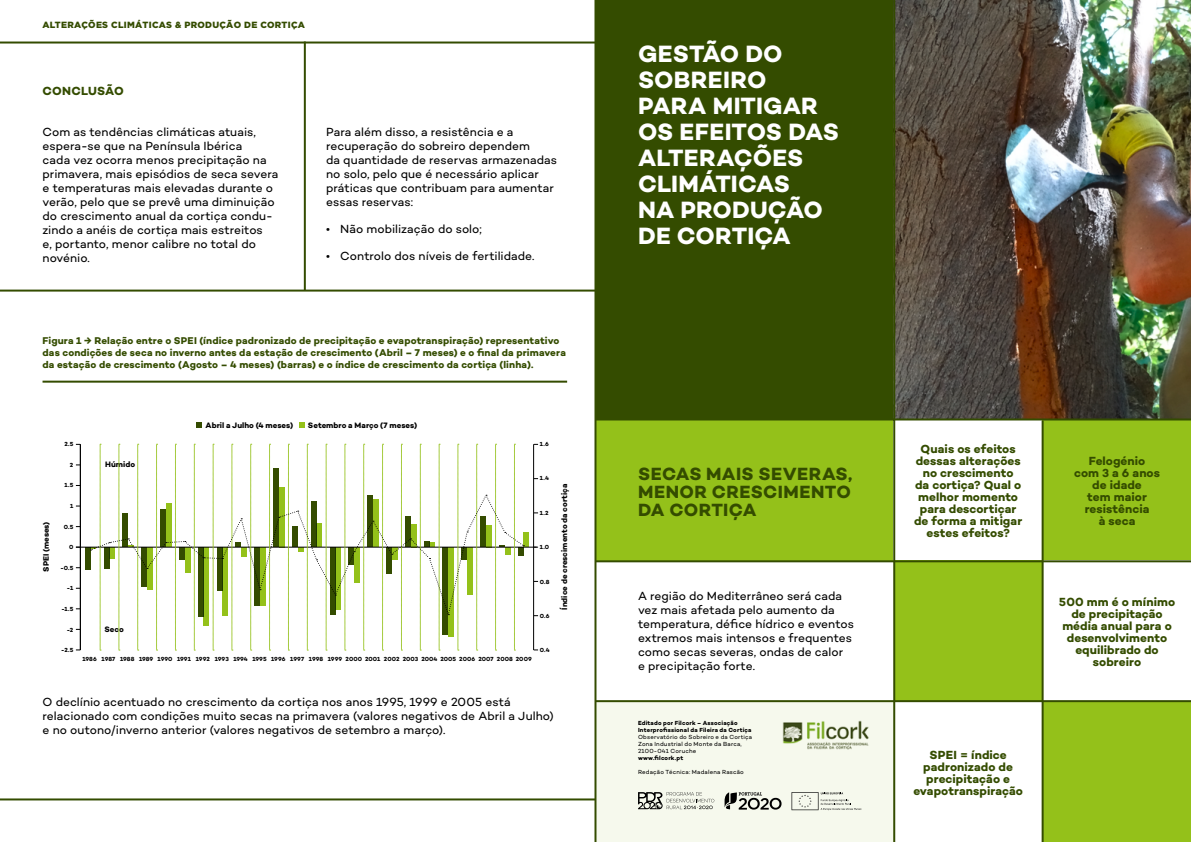
<style>
.page{position:relative;width:1191px;height:842px;background:#fff}
.page>*{position:absolute;margin:0;border:0;box-sizing:border-box;transform-origin:0 0}
.t1{font:700 24px/26px "Campton";letter-spacing:.005em;color:#fff}
.t2{font:700 18px/18px "Campton";letter-spacing:.02em;color:#344c00;text-align:justify}
.t3{font:12px/14px "Campton";color:#000}
.t4{font:700 12px/12px "Campton";letter-spacing:.005em;color:#344c00;text-align:center}
.t5{font:700 10px/12px "Campton";letter-spacing:.01em;color:#344c00}
.t6{font:900 9px "Gotham";letter-spacing:.03em;color:#344c00}
.t7{font:700 8px "Campton";color:#000}
.t8{font:700 6px/7px "Campton";letter-spacing:.015em;color:#000}
.t9{font:6px/7px "Campton";letter-spacing:.03em;color:#000}
</style>
<div class="page">
<div style="left:596px;top:702px;width:298px;height:140px;background:#f6f9ed"></div>
<img style="left:895px;top:0;width:296px;height:418px">
<div style="left:595px;top:0;width:298px;height:420px;background:#344c00"></div>
<svg style="left:724px;top:792px;width:57px;height:17px"></svg>
<svg style="left:791px;top:792px;width:70px;height:18px"></svg>
<svg style="left:638px;top:792px;width:76px;height:17px"></svg>
<div style="left:595px;top:420px;width:298px;height:141px;background:#94c11a"></div>
<div style="left:1042px;top:420px;width:149px;height:141px;background:#94c11a"></div>
<div style="left:893px;top:561px;width:149px;height:140px;background:#94c11a"></div>
<div style="left:1042px;top:702px;width:149px;height:140px;background:#94c11a"></div>
<hr style="left:1041px;top:420px;width:2px;height:422px;background:#344c00">
<hr style="left:595px;top:560px;width:596px;height:2px;background:#344c00">
<hr style="left:595px;top:700px;width:596px;height:2px;background:#344c00">
<hr style="left:595px;top:418px;width:596px;height:2px;background:#344c00">
<img style="left:782px;top:720px;width:87px;height:30px">
<hr style="left:893px;top:0;width:2px;height:842px;background:#344c00">
<hr style="left:594px;top:0;width:2px;height:842px;background:#344c00">
<hr style="left:0;top:42px;width:595px;height:2px;background:#344c00">
<hr style="left:0;top:290px;width:595px;height:2px;background:#344c00">
<hr style="left:304px;top:42px;width:2px;height:249px;background:#344c00">
<hr style="left:0;top:798px;width:595px;height:2px;background:#344c00">
<hr style="left:43px;top:381px;width:524px;height:2px;background:#344c00">
<svg style="left:196px;top:422px;width:6px;height:6px"></svg>
<svg style="left:299px;top:422px;width:5px;height:6px"></svg>
<hr style="left:533px;top:444px;width:1px;height:206px;background:#000">
<hr style="left:76px;top:547px;width:460px;height:1px;background:#000">
<div style="left:85px;top:547px;width:6px;height:23px;background:#344c00"></div>
<div style="left:523px;top:532px;width:6px;height:15px;background:#94c11a"></div>
<hr style="left:80px;top:444px;width:1px;height:206px;background:#000">
<svg style="left:91px;top:444px;width:433px;height:207px"></svg>
<p class="t6" style="left:43px;top:20px;width:264px">ALTERAÇÕES CLIMÁTICAS &amp; PRODUÇÃO DE CORTIÇA</p>
<p class="t4" style="left:43px;top:84px;width:83px">CONCLUSÃO</p>
<p class="t3" style="left:43px;top:124px;width:237px">Com as tendências climáticas atuais, espera-se que na Península Ibérica<br>cada vez ocorra menos precipitação na primavera, mais episódios de seca severa e temperaturas mais elevadas durante o verão, pelo que se prevê uma diminuição do crescimento anual da cortiça condu&shy;zindo a anéis de cortiça mais estreitos<br>e, portanto, menor calibre no total do novénio.</p>
<p class="t3" style="left:326px;top:124px;width:232px">Para além disso, a resistência e a recuperação do sobreiro dependem<br>da quantidade de reservas armazenadas no solo, pelo que é necessário aplicar práticas que contribuam para aumentar essas reservas:</p>
<p class="t3" style="left:326px;top:221px;width:157px">• Não mobilização do solo;</p>
<p class="t3" style="left:326px;top:248px;width:210px">• Controlo dos níveis de fertilidade.</p>
<p class="t5" style="left:43px;top:334px;width:525px">Figura 1 → Relação entre o SPEI (índice padronizado de precipitação e evapotranspiração) representativo das condições de seca no inverno antes da estação de crescimento (Abril – 7 meses) e o final da primavera da estação de crescimento (Agosto – 4 meses) (barras) e o índice de crescimento da cortiça (linha).</p>
<p class="t7" style="left:41px;top:572px;width:52px;rotate:-90deg">SPEI (meses)</p>
<p class="t8" style="left:64px;top:440px;width:10px">2.5</p>
<p class="t8" style="left:70px;top:461px;width:5px">2</p>
<p class="t8" style="left:65px;top:482px;width:10px">1.5</p>
<p class="t8" style="left:70px;top:502px;width:5px">1</p>
<p class="t8" style="left:64px;top:523px;width:11px">0.5</p>
<p class="t8" style="left:69px;top:544px;width:6px">0</p>
<p class="t8" style="left:60px;top:564px;width:14px">-0.5</p>
<p class="t8" style="left:67px;top:585px;width:8px">-1</p>
<p class="t8" style="left:61px;top:605px;width:14px">-1.5</p>
<p class="t8" style="left:67px;top:626px;width:8px">-2</p>
<p class="t8" style="left:61px;top:647px;width:14px">-2.5</p>
<p class="t7" style="left:105px;top:459px;width:32px">Húmido</p>
<p class="t7" style="left:104px;top:624px;width:21px">Seco</p>
<p class="t7" style="left:206px;top:420px;width:89px">Abril a Julho (4 meses)</p>
<p class="t7" style="left:308px;top:420px;width:111px">Setembro a Março (7 meses)</p>
<p class="t8" style="left:82px;top:655px;width:451px">1986 1987 1988 1989 1990 1991 1992 1993 1994 1995 1996 1997 1998 1999 2000 2001 2002 2003 2004 2005 2006 2007 2008 2009</p>
<p class="t8" style="left:540px;top:440px;width:10px">1.6</p>
<p class="t8" style="left:540px;top:475px;width:11px">1.4</p>
<p class="t8" style="left:540px;top:509px;width:10px">1.2</p>
<p class="t8" style="left:540px;top:543px;width:11px">1.0</p>
<p class="t8" style="left:540px;top:578px;width:11px">0.8</p>
<p class="t8" style="left:540px;top:612px;width:11px">0.6</p>
<p class="t8" style="left:540px;top:647px;width:11px">0.4</p>
<p class="t7" style="left:559px;top:610px;width:127px;rotate:-90deg">Índice de crescimento da cortiça</p>
<p class="t3" style="left:43px;top:695px;width:513px">O declínio acentuado no crescimento da cortiça nos anos 1995, 1999 e 2005 está relacionado com condições muito secas na primavera (valores negativos de Abril a Julho) e no outono/inverno anterior (valores negativos de setembro a março).</p>
<h1 class="t1" style="left:638px;top:40px;width:203px">GESTÃO DO<br>SOBREIRO<br>PARA MITIGAR<br>OS EFEITOS DAS<br>ALTERAÇÕES<br>CLIMÁTICAS<br>NA PRODUÇÃO<br>DE CORTIÇA</h1>
<h2 class="t2" style="left:638px;top:464px;width:216px">SECAS MAIS SEVERAS, MENOR CRESCIMENTO DA CORTIÇA</h2>
<p class="t3" style="left:638px;top:588px;width:217px">A região do Mediterrâneo será cada vez mais afetada pelo aumento da temperatura, défice hídrico e eventos extremos mais intensos e frequentes como secas severas, ondas de calor<br>e precipitação forte.</p>
<p class="t8" style="left:638px;top:719px;width:115px">Editado por Filcork – Associação<br>Interprofissional da Fileira da Cortiça</p>
<p class="t9" style="left:638px;top:733px;width:116px">Observatório do Sobreiro e da Cortiça<br>Zona Industrial do Monte da Barca,<br>2100-041 Coruche</p>
<p class="t8" style="left:638px;top:754px;width:47px">www.filcork.pt</p>
<p class="t9" style="left:638px;top:768px;width:107px">Redação Técnica: Madalena Rascão</p>
<p class="t4" style="left:914px;top:443px;width:110px">Quais os efeitos dessas alterações no crescimento<br>da cortiça? Qual o melhor momento para descortiçar de forma a mitigar estes efeitos?</p>
<p class="t4" style="left:913px;top:748px;width:111px">SPEI = índice padronizado de precipitação e evapotranspiração</p>
<p class="t4" style="left:1074px;top:455px;width:87px">Felogénio<br>com 3 a 6 anos de idade<br>tem maior resistência<br>à seca</p>
<p class="t4" style="left:1059px;top:595px;width:118px">500 mm é o mínimo de precipitação média anual para o desenvolvimento equilibrado do sobreiro</p>
</div>
